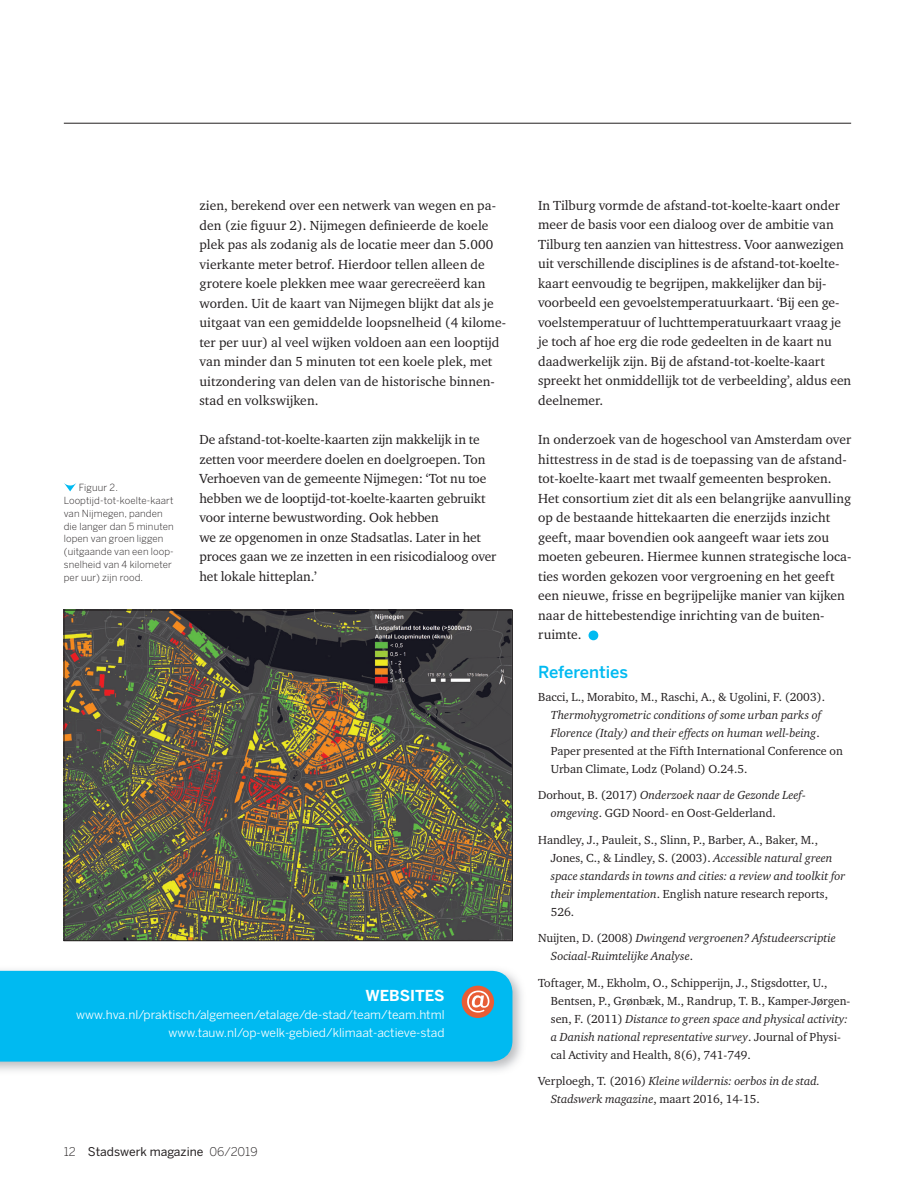
<style>
.page{position:relative;width:915px;height:1191px;background:#fff}
.page>*{position:absolute;margin:0;border:0;box-sizing:border-box;transform-origin:0 0}
.t1{font:500 16.5px "Benton Sans";letter-spacing:-.005em;color:#00baf1}
.t2{font:700 15px "Benton Sans";color:#fff}
.t3{font:13.5px/19.5px "Charter ITC Std";color:#231f20}
.t4{font:12px/18px "Charter ITC Std";color:#231f20}
.t5{font:italic 12px/18px "Charter ITC Std";color:#231f20}
.t6{font:12px/18px "Benton Sans";color:#fff;text-align:right}
.t7{font:12px "Benton Sans";color:#231f20}
.t8{font:300 9.75px/12.8px "Benton Sans";letter-spacing:.01em;color:#231f20}
.s1{font-weight:300}
.s2{font-style:normal}
.s3{font-style:italic}
</style>
<div class="page">
<hr style="left:64px;top:123px;width:786px;height:1px;background:#231f20">
<img style="left:66px;top:612px;width:444px;height:327px">
<div style="left:64px;top:610px;width:448px;height:331px;border:1px solid #231f20"></div>
<svg style="left:588px;top:630px;width:10px;height:10px"></svg>
<img style="left:0;top:976px;width:522px;height:95px">
<div style="left:0;top:970px;width:512px;height:91px;background:#00baf1"></div>
<svg style="left:461px;top:985px;width:33px;height:33px"></svg>
<svg style="left:467px;top:990px;width:22px;height:22px"></svg>
<svg style="left:64px;top:483px;width:12px;height:8px"></svg>
<p class="t8" style="left:64px;top:481px;width:111px;text-indent:15px">Figuur 2.<br>Looptijd-tot-koelte-kaart van Nijmegen, panden die langer dan 5 minuten lopen van groen liggen (uitgaande van een loop&shy;snelheid van 4 kilometer per uur) zijn rood.</p>
<p class="t3" style="left:199px;top:195px;width:308px">zien, berekend over een netwerk van wegen en pa&shy;den (zie figuur 2). Nijmegen definieerde de koele plek pas als zodanig als de locatie meer dan 5.000 vierkante meter betrof. Hierdoor tellen alleen de grotere koele plekken mee waar gerecreëerd kan worden. Uit de kaart van Nijmegen blijkt dat als je uitgaat van een gemiddelde loopsnelheid (4 kilome&shy;ter per uur) al veel wijken voldoen aan een looptijd van minder dan 5 minuten tot een koele plek, met uitzondering van delen van de historische binnen&shy;stad en volkswijken.</p>
<p class="t3" style="left:199px;top:429px;width:298px">De afstand-tot-koelte-kaarten zijn makkelijk in te zetten voor meerdere doelen en doelgroepen. Ton Verhoeven van de gemeente Nijmegen: ‘Tot nu toe hebben we de looptijd-tot-koelte-kaarten gebruikt voor interne bewustwording. Ook hebben<br>we ze opgenomen in onze Stadsatlas. Later in het proces gaan we ze inzetten in een risicodialoog over het lokale hitteplan.’</p>
<p class="t2" style="left:365px;top:986px;width:81px">WEBSITES</p>
<p class="t6" style="left:76px;top:1005px;width:369px">www.hva.nl/praktisch/algemeen/etalage/de-stad/team/team.html www.tauw.nl/op-welk-gebied/klimaat-actieve-stad</p>
<p class="t7" style="left:64px;top:1144px;width:195px"><span class="s1">12</span> Stadswerk magazine <span class="s1">06/2019</span></p>
<p class="t3" style="left:538px;top:195px;width:314px">In Tilburg vormde de afstand-tot-koelte-kaart onder meer de basis voor een dialoog over de ambitie van Tilburg ten aanzien van hittestress. Voor aanwezigen uit verschillende disciplines is de afstand-tot-koelte&shy;kaart eenvoudig te begrijpen, makkelijker dan bij&shy;voorbeeld een gevoelstemperatuurkaart. ‘Bij een ge&shy;voelstemperatuur of luchttemperatuurkaart vraag je je toch af hoe erg die rode gedeelten in de kaart nu daadwerkelijk zijn. Bij de afstand-tot-koelte-kaart spreekt het onmiddellijk tot de verbeelding’, aldus een deelnemer.</p>
<p class="t3" style="left:538px;top:429px;width:314px">In onderzoek van de hogeschool van Amsterdam over hittestress in de stad is de toepassing van de afstand&shy;tot-koelte-kaart met twaalf gemeenten besproken.<br>Het consortium ziet dit als een belangrijke aanvulling op de bestaande hittekaarten die enerzijds inzicht geeft, maar bovendien ook aangeeft waar iets zou moeten gebeuren. Hiermee kunnen strategische loca&shy;ties worden gekozen voor vergroening en het geeft een nieuwe, frisse en begrijpelijke manier van kijken naar de hittebestendige inrichting van de buiten&shy;ruimte.</p>
<p class="t1" style="left:538px;top:662px;width:91px">Referenties</p>
<p class="t4" style="left:538px;top:687px;width:288px">Bacci, L., Morabito, M., Raschi, A., &amp; Ugolini, F. (2003).</p>
<p class="t5" style="left:550px;top:705px;width:293px">Thermohygrometric conditions of some urban parks of Florence (Italy) and their effects on human well-being<span class="s2">.<br>Paper presented at the Fifth International Conference on Urban Climate, Lodz (Poland) O.24.5.</span></p>
<p class="t4" style="left:550px;top:785px;width:256px;text-indent:-13px">Dorhout, B. (2017) <span class="s3">Onderzoek naar de Gezonde Leef&shy;omgeving</span>. GGD Noord- en Oost-Gelderland.</p>
<p class="t4" style="left:550px;top:830px;width:296px;text-indent:-13px">Handley, J., Pauleit, S., Slinn, P., Barber, A., Baker, M., Jones, C., &amp; Lindley, S. (2003). <span class="s3">Accessible natural green space standards in towns and cities: a review and toolkit for their implementation</span>. English nature research reports, 526.</p>
<p class="t5" style="left:550px;top:929px;width:286px;text-indent:-13px"><span class="s2">Nuijten, D. (2008)</span> Dwingend vergroenen? Afstudeerscriptie<br>Sociaal-Ruimtelijke Analyse<span class="s2">.</span></p>
<p class="t4" style="left:550px;top:973px;width:301px;text-indent:-13px">Toftager, M., Ekholm, O., Schipperijn, J., Stigsdotter, U., Bentsen, P., Grønbæk, M., Randrup, T. B., Kamper-Jørgen&shy;sen, F. (2011) <span class="s3">Distance to green space and physical activity: a Danish national representative survey</span>. Journal of Physi&shy;cal Activity and Health, 8(6), 741-749.</p>
<p class="t5" style="left:550px;top:1072px;width:271px;text-indent:-13px"><span class="s2">Verploegh, T. (2016)</span> Kleine wildernis: oerbos in de stad.<br>Stadswerk magazine<span class="s2">, maart 2016, 14-15.</span></p>
</div>
